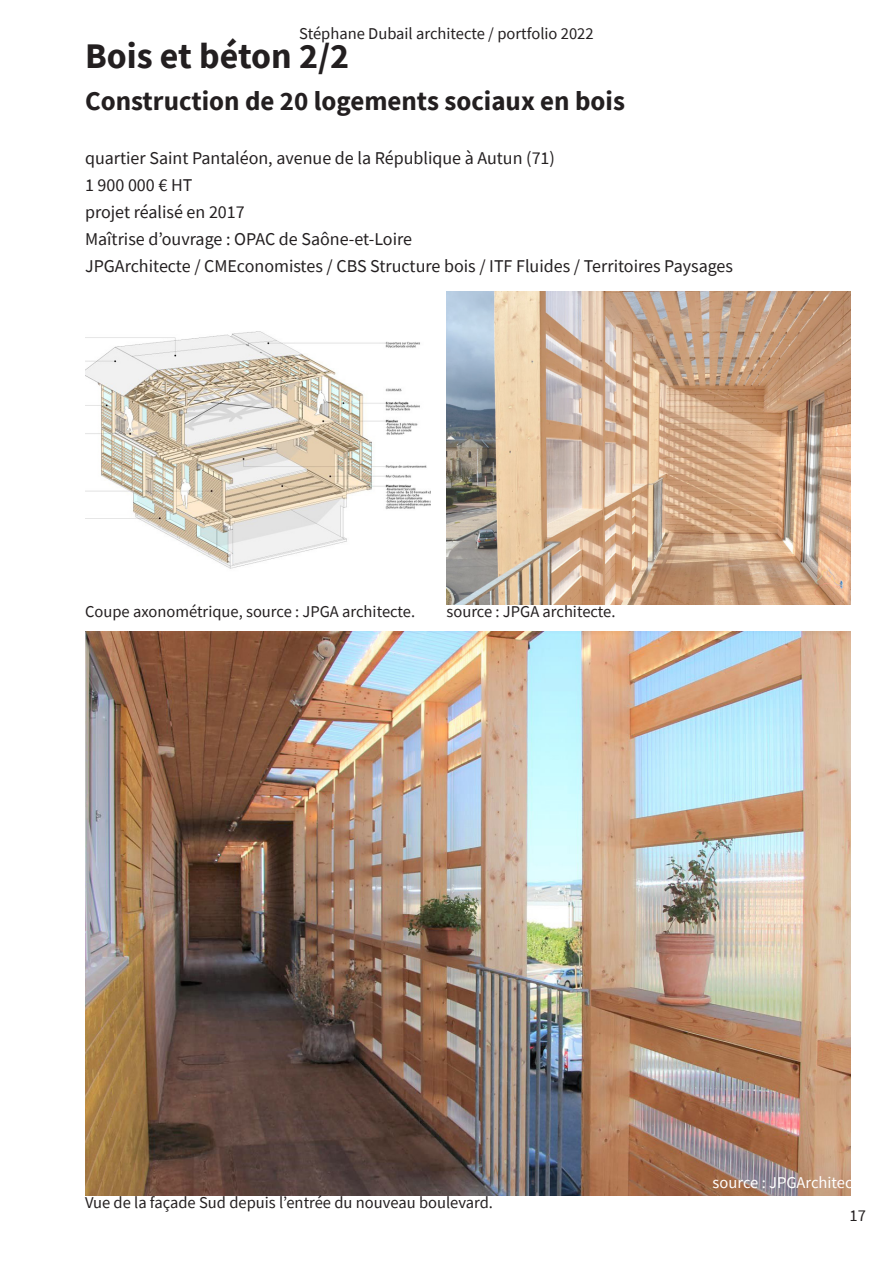
<style>
.page{position:relative;width:893px;height:1263px;background:#fff}
.page>*{position:absolute;margin:0;border:0;box-sizing:border-box;transform-origin:0 0}
.t1{font:700 36px "Source Sans Pro";color:#231f20}
.t2{font:700 27px "Source Sans Pro";color:#231f20}
.t3{font:18px "Source Sans Pro";color:#231f20}
.t4{font:16.5px "Source Sans Pro";color:#231f20}
.t5{font:16.5px "Source Sans Pro";color:#fff}
</style>
<div class="page">
<img style="left:85px;top:631px;width:765px;height:564px">
<img style="left:446px;top:292px;width:404px;height:312px">
<img style="left:85px;top:331px;width:346px;height:238px">
<p class="t4" style="left:299px;top:23px;width:296px">Stéphane Dubail architecte / portfolio 2022</p>
<p class="t1" style="left:85px;top:31px;width:266px">Bois et béton 2/2</p>
<p class="t2" style="left:85px;top:82px;width:541px">Construction de 20 logements sociaux en bois</p>
<p class="t3" style="left:85px;top:146px;width:471px">quartier Saint Pantaléon, avenue de la République à Autun (71)</p>
<p class="t3" style="left:85px;top:173px;width:109px">1 900 000 € HT</p>
<p class="t3" style="left:85px;top:200px;width:161px">projet réalisé en 2017</p>
<p class="t3" style="left:85px;top:227px;width:329px">Maîtrise d’ouvrage : OPAC de Saône-et-Loire</p>
<p class="t3" style="left:85px;top:254px;width:649px">JPGArchitecte / CMEconomistes / CBS Structure bois / ITF Fluides / Territoires Paysages</p>
<p class="t4" style="left:85px;top:601px;width:332px">Coupe axonométrique, source : JPGA architecte.</p>
<p class="t4" style="left:446px;top:601px;width:171px">source : JPGA architecte.</p>
<p class="t4" style="left:85px;top:1192px;width:410px">Vue de la façade Sud depuis l’entrée du nouveau boulevard.</p>
<p class="t5" style="left:713px;top:1172px;width:155px">source : JPGArchitecte</p>
<p class="t4" style="left:850px;top:1205px;width:18px">17</p>
</div>
